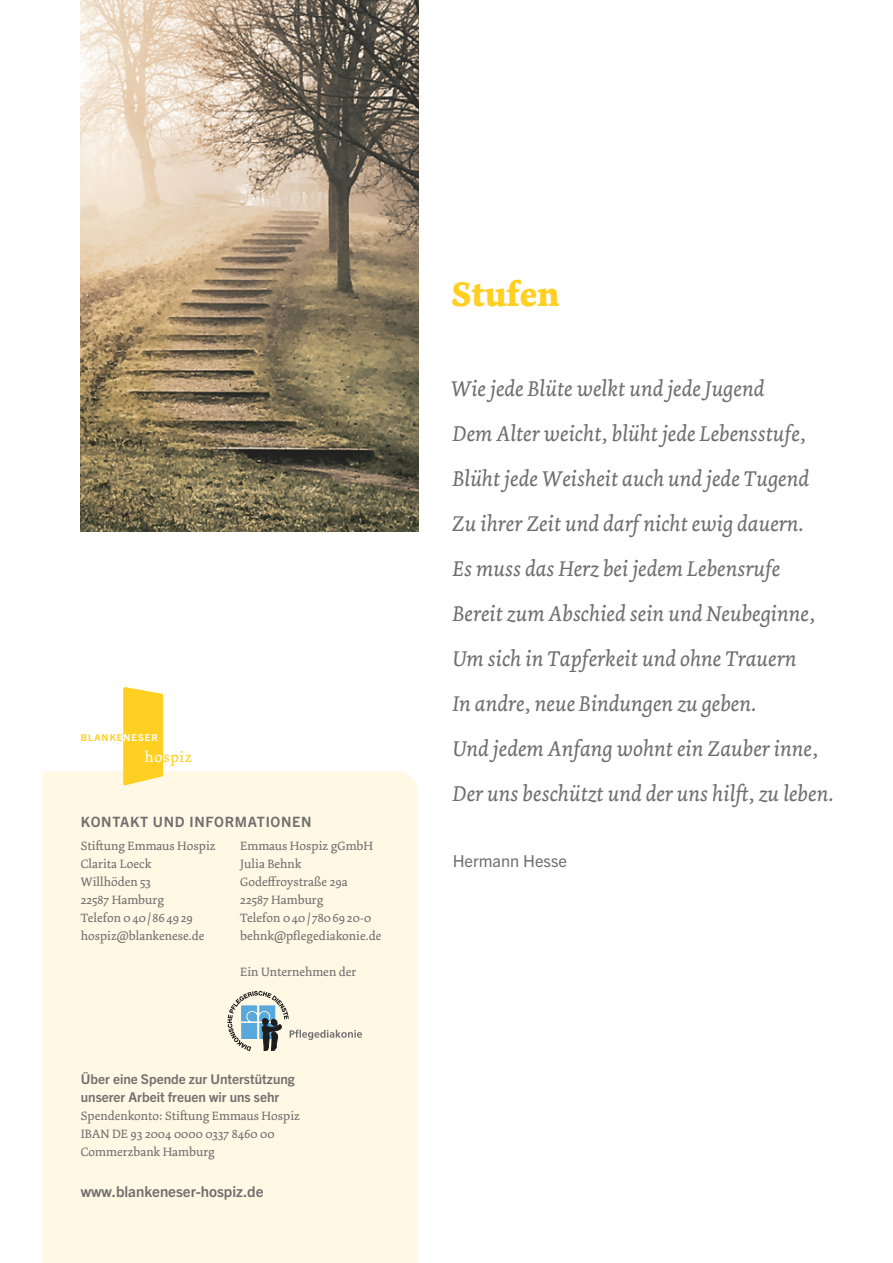
<style>
.page{position:relative;width:893px;height:1263px;background:#fff}
.page>*{position:absolute;margin:0;border:0;box-sizing:border-box;transform-origin:0 0}
.überschrift_1{font:700 36px "Dolly Pro";color:#ffcf21}
.editorial_stumpf{font:italic 22.5px "Dolly Pro";color:#706f6f}
.bilunterschrift{font:16.5px "Trade Gothic Next LT Pro";color:#706f6f}
.t1{font:15.3px "Dolly Pro";letter-spacing:.065em;color:#ffcf21}
.subtext{font:700 15px "Trade Gothic Next LT Pro";color:#706f6f}
.body_stumpf{font:700 14.25px "Trade Gothic Next LT Pro";letter-spacing:.05em;color:#706f6f}
.Kontakt_Ue{font:700 13.5px/18px "Trade Gothic Next LT Pro";color:#706f6f}
.Kontakt_body_zweispaltig{font:12.75px "Dolly Pro";color:#706f6f}
.body_stumpf-2{font:12.75px/18px "Dolly Pro";color:#706f6f}
.t2{font:700 9.45px "Trade Gothic Next LT Pro";letter-spacing:.115em;color:#ffcf21}
.s1{color:#fff}
</style>
<div class="page">
<div style="left:43px;top:771px;width:375px;height:492px;background:#fff8e5"></div>
<svg style="left:227px;top:991px;width:135px;height:60px;background:#d6d8ce"></svg>
<svg style="left:123px;top:687px;width:40px;height:98px;background:#ffd231"></svg>
<img style="left:81px;top:0;width:337px;height:531px">
<p class="t2" style="left:81px;top:731px;width:79px">BLANKE<span class="s1">NESER</span></p>
<p class="t1" style="left:145px;top:747px;width:49px"><span class="s1">ho</span>spiz</p>
<p class="body_stumpf" style="left:81px;top:812px;width:232px">KONTAKT UND INFORMATIONEN</p>
<p class="Kontakt_body_zweispaltig" style="left:81px;top:838px;width:136px">Stiftung Emmaus Hospiz</p>
<p class="Kontakt_body_zweispaltig" style="left:81px;top:856px;width:72px">Clarita Loeck</p>
<p class="Kontakt_body_zweispaltig" style="left:81px;top:874px;width:72px">Willhöden 53</p>
<p class="Kontakt_body_zweispaltig" style="left:81px;top:892px;width:85px">22587 Hamburg</p>
<p class="Kontakt_body_zweispaltig" style="left:81px;top:910px;width:114px">Telefon 040/ 864929</p>
<p class="Kontakt_body_zweispaltig" style="left:81px;top:928px;width:125px">hospiz@blankenese.de</p>
<p class="Kontakt_body_zweispaltig" style="left:240px;top:838px;width:134px">Emmaus Hospiz gGmbH</p>
<p class="Kontakt_body_zweispaltig" style="left:240px;top:856px;width:63px">Julia Behnk</p>
<p class="Kontakt_body_zweispaltig" style="left:240px;top:874px;width:109px">Godeffroystraße 29a</p>
<p class="Kontakt_body_zweispaltig" style="left:240px;top:892px;width:85px">22587 Hamburg</p>
<p class="Kontakt_body_zweispaltig" style="left:240px;top:910px;width:133px">Telefon 040/ 7806920-0</p>
<p class="Kontakt_body_zweispaltig" style="left:240px;top:928px;width:143px">behnk@pflegediakonie.de</p>
<p class="Kontakt_body_zweispaltig" style="left:240px;top:964px;width:118px">Ein Unternehmen der</p>
<p class="Kontakt_Ue" style="left:81px;top:1070px;width:216px">Über eine Spende zur Unterstützung unserer Arbeit freuen wir uns sehr</p>
<p class="body_stumpf-2" style="left:81px;top:1107px;width:221px">Spendenkonto: Stiftung Emmaus Hospiz<br>IBAN DE 93 2004 0000 0337 8460 00<br>Commerzbank Hamburg</p>
<p class="subtext" style="left:81px;top:1181px;width:184px">www.blankeneser-hospiz.de</p>
<p class="überschrift_1" style="left:452px;top:270px;width:109px">Stufen</p>
<p class="editorial_stumpf" style="left:451px;top:374px;width:315px">Wie jede Blüte welkt und jede Jugend</p>
<p class="editorial_stumpf" style="left:453px;top:419px;width:355px">Dem Alter weicht, blüht jede Lebensstufe,</p>
<p class="editorial_stumpf" style="left:453px;top:464px;width:358px">Blüht jede Weisheit auch und jede Tugend</p>
<p class="editorial_stumpf" style="left:452px;top:509px;width:353px">Zu ihrer Zeit und darf nicht ewig dauern.</p>
<p class="editorial_stumpf" style="left:453px;top:554px;width:329px">Es muss das Herz bei jedem Lebensrufe</p>
<p class="editorial_stumpf" style="left:453px;top:599px;width:364px">Bereit zum Abschied sein und Neubeginne,</p>
<p class="editorial_stumpf" style="left:452px;top:644px;width:346px">Um sich in Tapferkeit und ohne Trauern</p>
<p class="editorial_stumpf" style="left:453px;top:689px;width:305px">In andre, neue Bindungen zu geben.</p>
<p class="editorial_stumpf" style="left:452px;top:734px;width:367px">Und jedem Anfang wohnt ein Zauber inne,</p>
<p class="editorial_stumpf" style="left:453px;top:779px;width:382px">Der uns beschützt und der uns hilft, zu leben.</p>
<p class="bilunterschrift" style="left:453px;top:849px;width:116px">Hermann Hesse</p>
</div>
